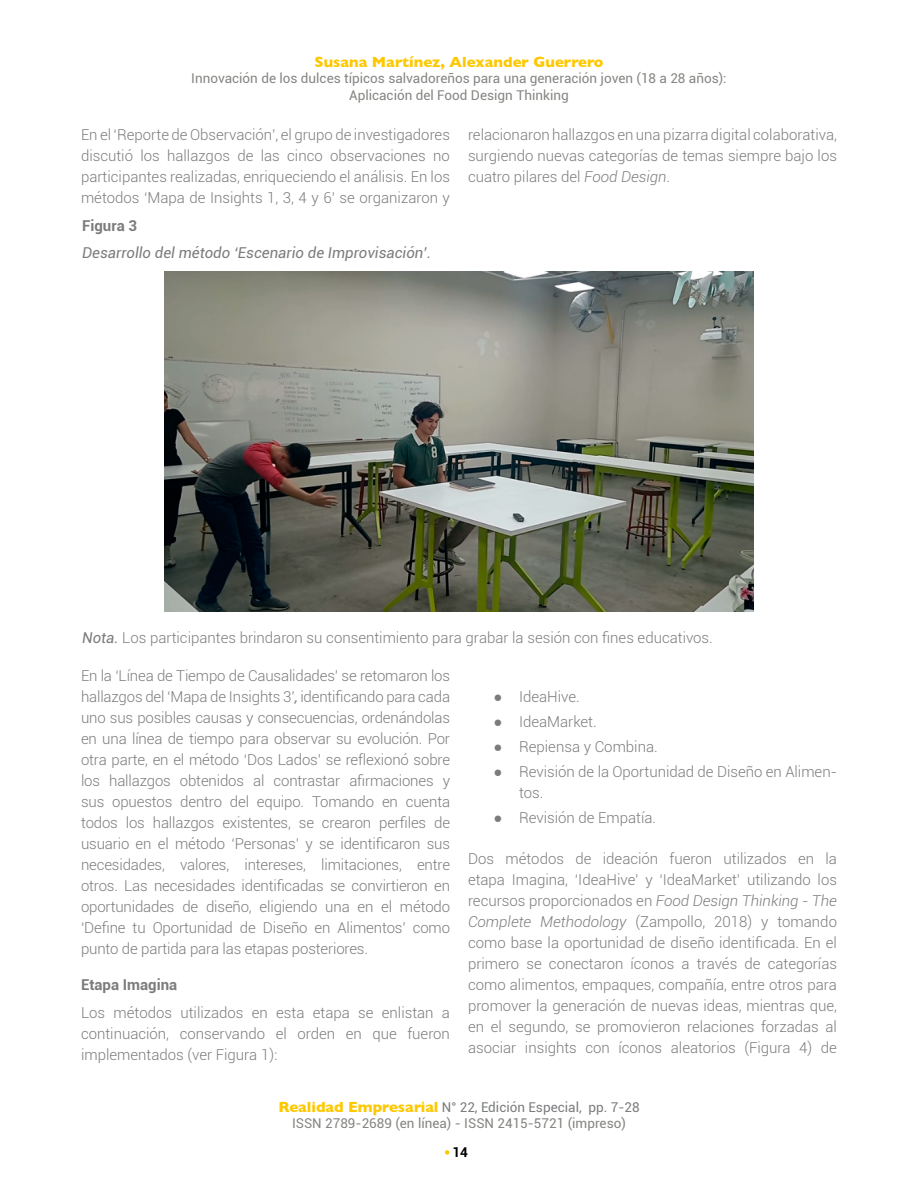
<style>
.page{position:relative;width:918px;height:1188px;background:#fff}
.page>*{position:absolute;margin:0;border:0;box-sizing:border-box;transform-origin:0 0}
.t1{font:300 15px/21px "Roboto";color:#7d7c7c;text-align:justify}
.t2{font:italic 15px "Roboto";color:#7d7c7c}
.t3{font:700 15px "Gill Sans";color:#fec800}
.t4{font:700 15px "Roboto";color:#7d7c7c}
.t5{font:13.5px/16.2px "Roboto";color:#858582;text-align:center}
.t6{font:700 13.5px "Roboto";color:#000}
.s1{font-style:italic}
.s2{font-weight:400;font-style:italic}
.s3{font-family:"Arial Narrow";font-weight:400}
.s4{font-family:"Gill Sans";font-weight:700;font-size:15px;color:#fec800}
.s5{color:#7b7c7e}
</style>
<div class="page">
<svg style="left:445px;top:1150px;width:4px;height:5px"></svg>
<img style="left:165px;top:271px;width:588px;height:340px">
<p class="t3" style="left:315px;top:50px;width:290px">Susana Martínez, Alexander Guerrero</p>
<p class="t5" style="left:191px;top:70px;width:537px">Innovación de los dulces típicos salvadoreños para una generación joven (18 a 28 años):<br>Aplicación del Food Design Thinking</p>
<p class="t1" style="left:81px;top:123px;width:371px">En el ‘Reporte de Observación’, el grupo de investigadores discutió los hallazgos de las cinco observaciones no participantes realizadas, enriqueciendo el análisis. En los métodos ‘Mapa de Insights 1, 3, 4 y 6’ se organizaron y</p>
<p class="t1" style="left:468px;top:123px;width:371px">relacionaron hallazgos en una pizarra digital colaborativa, surgiendo nuevas categorías de temas siempre bajo los cuatro pilares del <span class="s1">Food Design</span>.</p>
<p class="t4" style="left:82px;top:215px;width:56px">Figura 3</p>
<p class="t2" style="left:82px;top:243px;width:350px">Desarrollo del método ‘Escenario de Improvisación’.</p>
<p class="t1" style="left:82px;top:627px;width:632px"><span class="s2">Nota.</span> Los participantes brindaron su consentimiento para grabar la sesión con fines educativos.</p>
<p class="t1" style="left:81px;top:664px;width:371px">En la ‘Línea de Tiempo de Causalidades’ se retomaron los hallazgos del ‘Mapa de Insights 3’<span class="s2">,</span> identificando para cada uno sus posibles causas y consecuencias, ordenándolas en una línea de tiempo para observar su evolución. Por otra parte, en el método ‘Dos Lados’ se reflexionó sobre los hallazgos obtenidos al contrastar afirmaciones y sus opuestos dentro del equipo. Tomando en cuenta todos los hallazgos existentes, se crearon perfiles de usuario en el método ‘Personas’ y se identificaron sus necesidades, valores, intereses, limitaciones, entre otros. Las necesidades identificadas se convirtieron en oportunidades de diseño, eligiendo una en el método ‘Define tu Oportunidad de Diseño en Alimentos’ como punto de partida para las etapas posteriores.</p>
<p class="t4" style="left:81px;top:974px;width:98px">Etapa Imagina</p>
<p class="t1" style="left:81px;top:1001px;width:371px">Los métodos utilizados en esta etapa se enlistan a continuación, conservando el orden en que fueron implementados (ver Figura 1):</p>
<p class="t1" style="left:494px;top:685px;width:88px"><span class="s3">●</span> IdeaHive.</p>
<p class="t1" style="left:494px;top:710px;width:105px"><span class="s3">●</span> IdeaMarket.</p>
<p class="t1" style="left:494px;top:736px;width:166px"><span class="s3">●</span> Repiensa y Combina.</p>
<p class="t1" style="left:519px;top:761px;width:319px;text-indent:-26px"><span class="s3">●</span> Revisión de la Oportunidad de Diseño en Alimen&shy;tos.</p>
<p class="t1" style="left:494px;top:807px;width:164px"><span class="s3">●</span> Revisión de Empatía.</p>
<p class="t1" style="left:468px;top:848px;width:371px">Dos métodos de ideación fueron utilizados en la etapa Imagina, ‘IdeaHive’ y ‘IdeaMarket’ utilizando los recursos proporcionados en <span class="s1">Food Design Thinking - The Complete Methodology</span> (Zampollo, 2018) y tomando como base la oportunidad de diseño identificada. En el primero se conectaron íconos a través de categorías como alimentos, empaques, compañía, entre otros para promover la generación de nuevas ideas, mientras que, en el segundo, se promovieron relaciones forzadas al asociar insights con íconos aleatorios (Figura 4) de</p>
<p class="t5" style="left:278px;top:1098px;width:363px"><span class="s4">Realidad Empresarial</span> <span class="s5">N° 22, Edición Especial, pp. 7-28<br></span>ISSN 2789-2689 (en línea) - ISSN 2415-5721 (impreso)</p>
<p class="t6" style="left:453px;top:1143px;width:17px">14</p>
</div>
